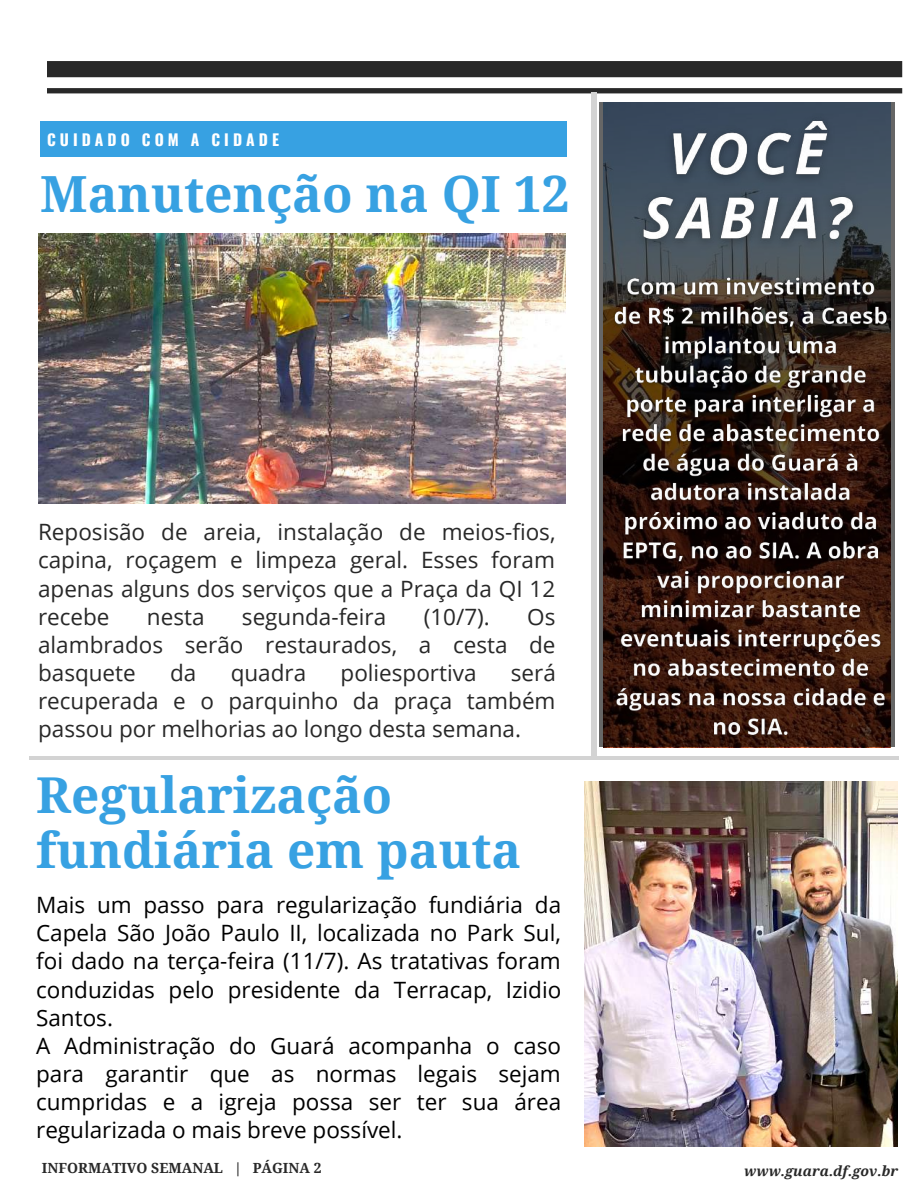
<style>
.page{position:relative;width:918px;height:1188px;background:#fff}
.page>*{position:absolute;margin:0;border:0;box-sizing:border-box;transform-origin:0 0}
.t1{font:700 49.8px "Droid Serif";color:#37a1e2}
.t2{font:700 49.5px/55.2px "Droid Serif";color:#37a1e2}
.t3{font:22.5px/28.2px "Open Sans";color:#000}
.t4{font:22.5px/28.2px "Open Sans";color:#282828;text-align:justify}
.t5{font:700 15.6px "Oswald";letter-spacing:.26em;color:#fff}
.t6{font:700 13.95px "Droid Serif";color:#282828}
.t7{font:italic 700 13.95px "Droid Serif";color:#282828}
</style>
<div class="page">
<svg style="left:47px;top:61px;width:855px;height:32px"></svg>
<hr style="left:3px;top:756px;width:915px;height:4px;background:#d3d3d3">
<div style="left:591px;top:92px;width:5px;height:668px;background:#d3d3d3"></div>
<div style="left:40px;top:121px;width:527px;height:36px;background:#37a1e2"></div>
<div style="left:900px;top:514px;width:18px;height:489px;background:#fff"></div>
<div style="left:0;top:580px;width:29px;height:488px;background:#fff"></div>
<img style="left:584px;top:781px;width:314px;height:366px">
<img style="left:38px;top:234px;width:528px;height:270px">
<svg style="left:599px;top:103px;width:296px;height:644px;background:#494b50"></svg>
<img style="left:608px;top:266px;width:286px;height:482px">
<img style="left:627px;top:102px;width:245px;height:170px">
<p class="t5" style="left:47px;top:127px;width:233px">CUIDADO COM A CIDADE</p>
<h1 class="t1" style="left:40px;top:166px;width:531px">Manutenção na QI 12</h1>
<p class="t4" style="left:38px;top:517px;width:519px">Reposisão de areia, instalação de meios-fios, capina, roçagem e limpeza geral. Esses foram apenas alguns dos serviços que a Praça da QI 12 recebe</p>
<p class="t4" style="left:147px;top:602px;width:59px">nesta</p>
<p class="t4" style="left:242px;top:602px;width:146px">segunda-feira</p>
<p class="t4" style="left:424px;top:602px;width:68px">(10/7).</p>
<p class="t4" style="left:38px;top:602px;width:519px;text-indent:489px">Os alambrados serão restaurados, a cesta de basquete</p>
<p class="t4" style="left:38px;top:658px;width:519px;text-indent:473px">será recuperada e o parquinho da praça também passou por melhorias ao longo desta semana.</p>
<p class="t4" style="left:170px;top:658px;width:28px">da</p>
<p class="t4" style="left:231px;top:658px;width:77px">quadra</p>
<p class="t4" style="left:341px;top:658px;width:137px">poliesportiva</p>
<h2 class="t2" style="left:36px;top:768px;width:486px">Regularização fundiária em pauta</h2>
<p class="t3" style="left:36px;top:890px;width:527px">Mais um passo para regularização fundiária da Capela São João Paulo II, localizada no Park Sul, foi dado na terça-feira (11/7). As tratativas foram conduzidas pelo presidente da Terracap, Izidio Santos.<br>A Administração do Guará acompanha o caso para garantir que as normas legais sejam cumpridas e a igreja possa ser ter sua área regularizada o mais breve possível.</p>
<p class="t6" style="left:42px;top:1160px;width:281px">INFORMATIVO SEMANAL | PÁGINA 2</p>
<p class="t7" style="left:744px;top:1163px;width:155px">www.guara.df.gov.br</p>
</div>
